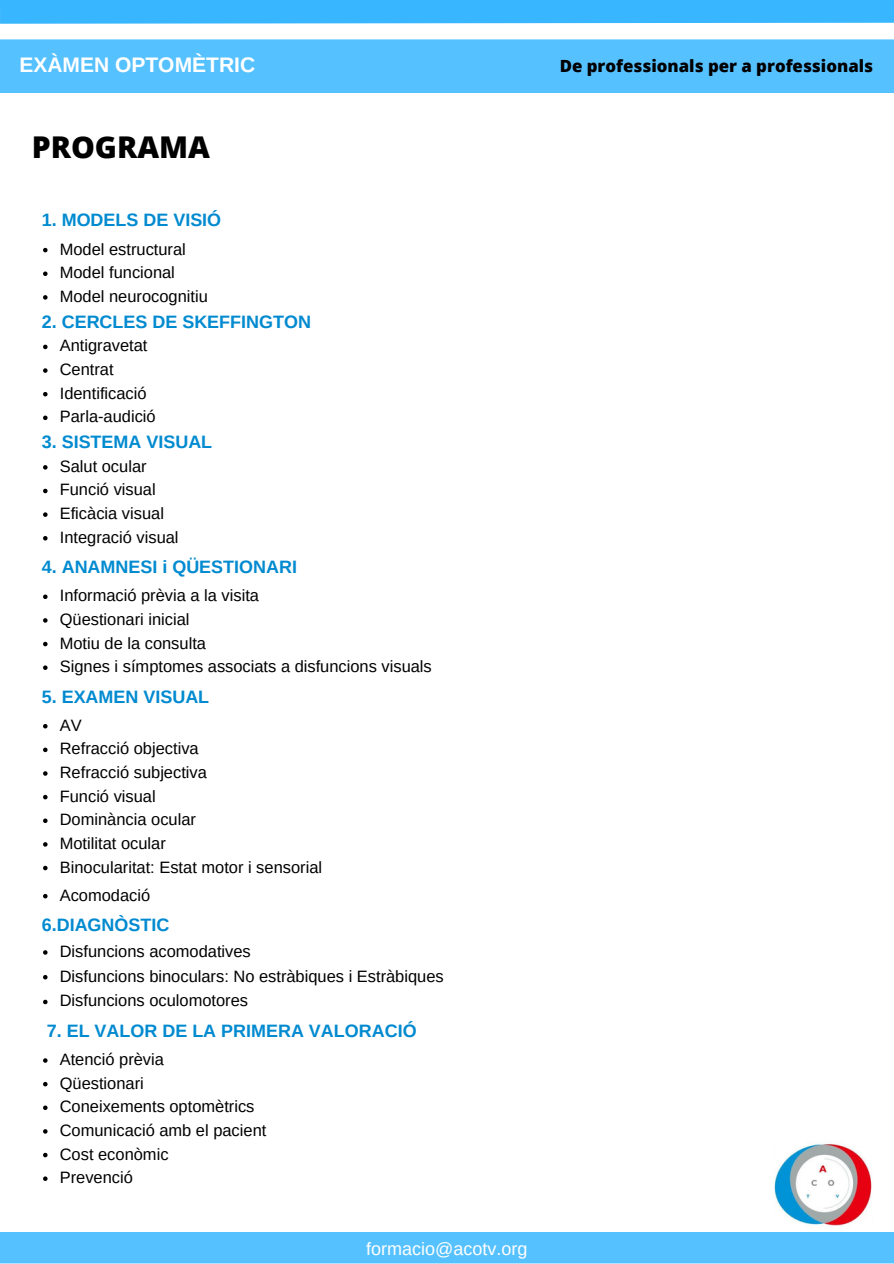
<style>
.page{position:relative;width:894px;height:1264px;background:#fff}
.page>*{position:absolute;margin:0;border:0;box-sizing:border-box;transform-origin:0 0}
.t1{font:800 30px "Open Sans";color:#000}
.t2{font:700 21px "Arimo";color:#fff}
.t3{font:700 18px "Arimo";color:#008ad0}
.t4{font:18px "Arimo";color:#fff}
.t5{font:800 16.8px "Open Sans";color:#000}
.t6{font:16.5px "Arimo";color:#000}
</style>
<div class="page">
<div style="left:0;top:48px;width:893px;height:45px;background:#56c1ff"></div>
<svg style="left:0;top:0;width:893px;height:48px"></svg>
<div style="left:0;top:1232px;width:893px;height:31px;background:#56c1ff"></div>
<img style="left:774px;top:1143px;width:98px;height:83px">
<svg style="left:43px;top:248px;width:5px;height:4px"></svg>
<svg style="left:43px;top:271px;width:5px;height:5px"></svg>
<svg style="left:43px;top:295px;width:5px;height:5px"></svg>
<svg style="left:43px;top:345px;width:5px;height:4px"></svg>
<svg style="left:43px;top:368px;width:5px;height:5px"></svg>
<svg style="left:43px;top:392px;width:5px;height:4px"></svg>
<svg style="left:43px;top:415px;width:5px;height:5px"></svg>
<svg style="left:43px;top:465px;width:5px;height:4px"></svg>
<svg style="left:43px;top:489px;width:5px;height:4px"></svg>
<svg style="left:43px;top:512px;width:5px;height:5px"></svg>
<svg style="left:43px;top:536px;width:5px;height:4px"></svg>
<svg style="left:43px;top:594px;width:5px;height:5px"></svg>
<svg style="left:43px;top:618px;width:5px;height:4px"></svg>
<svg style="left:43px;top:642px;width:5px;height:4px"></svg>
<svg style="left:43px;top:665px;width:5px;height:5px"></svg>
<svg style="left:43px;top:724px;width:5px;height:4px"></svg>
<svg style="left:43px;top:747px;width:5px;height:5px"></svg>
<svg style="left:43px;top:771px;width:5px;height:4px"></svg>
<svg style="left:43px;top:795px;width:5px;height:4px"></svg>
<svg style="left:43px;top:818px;width:5px;height:5px"></svg>
<svg style="left:43px;top:842px;width:5px;height:4px"></svg>
<svg style="left:43px;top:865px;width:5px;height:5px"></svg>
<svg style="left:43px;top:894px;width:5px;height:4px"></svg>
<svg style="left:43px;top:950px;width:5px;height:4px"></svg>
<svg style="left:43px;top:975px;width:5px;height:4px"></svg>
<svg style="left:43px;top:999px;width:5px;height:5px"></svg>
<svg style="left:43px;top:1058px;width:5px;height:4px"></svg>
<svg style="left:43px;top:1081px;width:5px;height:5px"></svg>
<svg style="left:43px;top:1105px;width:5px;height:5px"></svg>
<svg style="left:43px;top:1129px;width:5px;height:4px"></svg>
<svg style="left:43px;top:1152px;width:5px;height:5px"></svg>
<svg style="left:43px;top:1176px;width:5px;height:4px"></svg>
<p class="t2" style="left:19px;top:53px;width:237px">EXÀMEN OPTOMÈTRIC</p>
<p class="t5" style="left:559px;top:54px;width:315px">De professionals per a professionals</p>
<p class="t1" style="left:32px;top:126px;width:180px">PROGRAMA</p>
<h4 class="t3" style="left:42px;top:210px;width:181px">1. MODELS DE VISIÓ</h4>
<h1 class="t6" style="left:60px;top:240px;width:128px">Model estructural</h1>
<h3 class="t6" style="left:60px;top:263px;width:117px">Model funcional</h3>
<p class="t6" style="left:60px;top:287px;width:150px">Model neurocognitiu</p>
<p class="t3" style="left:42px;top:311px;width:270px">2. CERCLES DE SKEFFINGTON</p>
<p class="t6" style="left:60px;top:336px;width:89px">Antigravetat</p>
<h3 class="t6" style="left:60px;top:360px;width:55px">Centrat</h3>
<p class="t6" style="left:60px;top:384px;width:88px">Identificació</p>
<p class="t6" style="left:60px;top:407px;width:97px">Parla-audició</p>
<p class="t3" style="left:42px;top:432px;width:172px">3. SISTEMA VISUAL</p>
<p class="t6" style="left:60px;top:457px;width:88px">Salut ocular</p>
<h3 class="t6" style="left:60px;top:480px;width:97px">Funció visual</h3>
<p class="t6" style="left:60px;top:504px;width:106px">Eficàcia visual</p>
<p class="t6" style="left:60px;top:528px;width:120px">Integració visual</p>
<p class="t3" style="left:42px;top:557px;width:257px">4. ANAMNESI i QÜESTIONARI</p>
<p class="t6" style="left:60px;top:586px;width:201px">Informació prèvia a la visita</p>
<h4 class="t6" style="left:60px;top:610px;width:131px">Qüestionari inicial</h4>
<p class="t6" style="left:60px;top:633px;width:148px">Motiu de la consulta</p>
<p class="t6" style="left:60px;top:657px;width:373px">Signes i símptomes associats a disfuncions visuals</p>
<p class="t3" style="left:42px;top:686px;width:169px">5. EXAMEN VISUAL</p>
<p class="t6" style="left:60px;top:715px;width:23px">AV</p>
<h3 class="t6" style="left:60px;top:739px;width:140px">Refracció objectiva</h3>
<p class="t6" style="left:60px;top:763px;width:149px">Refracció subjectiva</p>
<p class="t6" style="left:60px;top:786px;width:97px">Funció visual</p>
<p class="t6" style="left:60px;top:810px;width:138px">Dominància ocular</p>
<p class="t6" style="left:60px;top:834px;width:107px">Motilitat ocular</p>
<p class="t6" style="left:60px;top:857px;width:264px">Binocularitat: Estat motor i sensorial</p>
<p class="t6" style="left:60px;top:885px;width:92px">Acomodació</p>
<p class="t3" style="left:42px;top:914px;width:129px">6.DIAGNÒSTIC</p>
<p class="t6" style="left:60px;top:942px;width:192px">Disfuncions acomodatives</p>
<h3 class="t6" style="left:60px;top:966px;width:385px">Disfuncions binoculars: No estràbiques i Estràbiques</h3>
<p class="t6" style="left:60px;top:991px;width:190px">Disfuncions oculomotores</p>
<p class="t3" style="left:47px;top:1020px;width:371px">7. EL VALOR DE LA PRIMERA VALORACIÓ</p>
<p class="t6" style="left:60px;top:1050px;width:106px">Atenció prèvia</p>
<h3 class="t6" style="left:60px;top:1073px;width:86px">Qüestionari</h3>
<p class="t6" style="left:60px;top:1097px;width:196px">Coneixements optomètrics</p>
<p class="t6" style="left:60px;top:1120px;width:208px">Comunicació amb el pacient</p>
<p class="t6" style="left:60px;top:1144px;width:110px">Cost econòmic</p>
<p class="t6" style="left:60px;top:1168px;width:75px">Prevenció</p>
<p class="t4" style="left:366px;top:1238px;width:163px">formacio@acotv.org</p>
</div>
